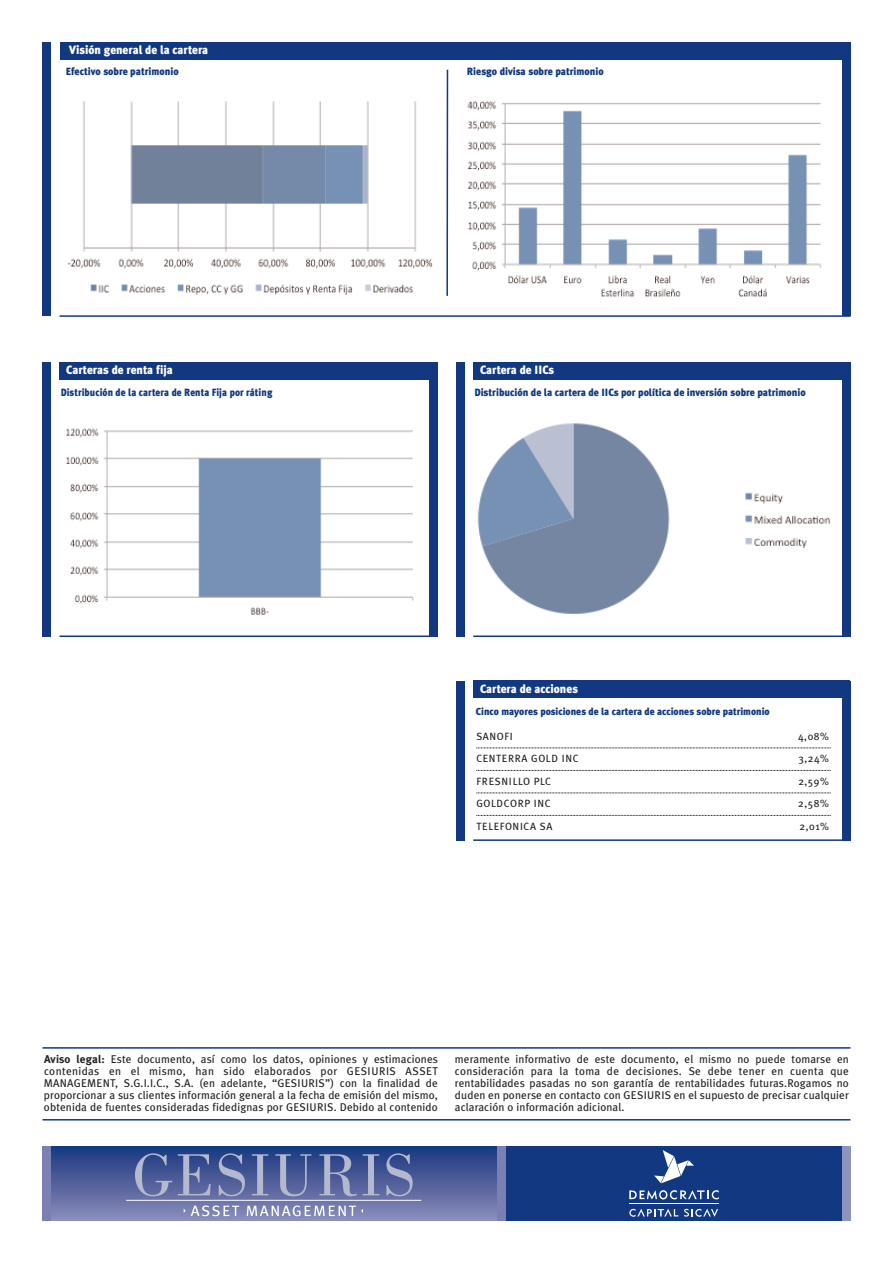
<style>
.page{position:relative;width:893px;height:1263px;background:#fff}
.page>*{position:absolute;margin:0;border:0;box-sizing:border-box;transform-origin:0 0}
.t1{font:900 12px "Meta Plus";color:#fff;scale:.95 1}
.t2{font:11.25px/12px "Meta Plus";letter-spacing:.01em;color:#231f20;text-align:justify}
.t3{font:900 10.5px "Meta Plus";color:#113880;scale:.95 1}
.t4{font:10.5px "Meta Plus";letter-spacing:.055em;color:#231f20}
.t5{font:900 10.5px "Meta Plus";color:#113880;scale:.9 1}
.t6{font:900 10.2px "Meta Plus";color:#113880;scale:.95 1}
.s1{font-weight:700}
</style>
<div class="page">
<img style="left:467px;top:101px;width:355px;height:196px">
<img style="left:68px;top:101px;width:365px;height:194px">
<hr style="left:60px;top:315px;width:790px;height:2px;background:#113880">
<div style="left:60px;top:43px;width:790px;height:17px;background:#113880"></div>
<hr style="left:446px;top:70px;width:2px;height:226px;background:#113880">
<div style="left:43px;top:43px;width:8px;height:273px;background:#113880"></div>
<div style="left:842px;top:43px;width:8px;height:273px;background:#113880"></div>
<div style="left:43px;top:1146px;width:807px;height:74px;background:#113880"></div>
<div style="left:43px;top:1146px;width:459px;height:74px;background:linear-gradient(to bottom,#17367f,#8a8ab8)"></div>
<svg style="left:135px;top:1153px;width:37px;height:43px;background:#5e6da2"></svg>
<svg style="left:178px;top:1154px;width:33px;height:41px"></svg>
<svg style="left:219px;top:1153px;width:26px;height:43px"></svg>
<svg style="left:252px;top:1154px;width:16px;height:41px"></svg>
<svg style="left:275px;top:1154px;width:36px;height:42px;background:#5f6ea2"></svg>
<svg style="left:319px;top:1154px;width:38px;height:42px;background:#6b78a8"></svg>
<svg style="left:363px;top:1154px;width:16px;height:41px"></svg>
<svg style="left:386px;top:1153px;width:27px;height:43px"></svg>
<hr style="left:126px;top:1200px;width:295px;height:1px;background:#fff">
<svg style="left:184px;top:1205px;width:55px;height:11px"></svg>
<svg style="left:247px;top:1205px;width:116px;height:11px"></svg>
<div style="left:842px;top:1146px;width:8px;height:74px;background:#8f94be"></div>
<div style="left:497px;top:1146px;width:9px;height:74px;background:#7a81b2"></div>
<div style="left:43px;top:1146px;width:8px;height:74px;background:#7a81b2"></div>
<hr style="left:629px;top:1203px;width:90px;height:1px;background:#fff">
<svg style="left:654px;top:1150px;width:40px;height:33px"></svg>
<svg style="left:629px;top:1208px;width:89px;height:9px"></svg>
<svg style="left:629px;top:1190px;width:90px;height:9px"></svg>
<img style="left:66px;top:428px;width:348px;height:187px">
<hr style="left:60px;top:635px;width:377px;height:2px;background:#113880">
<div style="left:60px;top:362px;width:377px;height:17px;background:#113880"></div>
<div style="left:43px;top:362px;width:8px;height:275px;background:#113880"></div>
<div style="left:429px;top:362px;width:8px;height:275px;background:#113880"></div>
<hr style="left:473px;top:839px;width:377px;height:2px;background:#113880">
<div style="left:473px;top:681px;width:377px;height:17px;background:#113880"></div>
<div style="left:456px;top:681px;width:9px;height:159px;background:#113880"></div>
<div style="left:842px;top:681px;width:8px;height:159px;background:#113880"></div>
<img style="left:477px;top:423px;width:354px;height:192px">
<hr style="left:473px;top:635px;width:377px;height:2px;background:#113880">
<div style="left:473px;top:362px;width:377px;height:17px;background:#113880"></div>
<div style="left:456px;top:362px;width:9px;height:275px;background:#113880"></div>
<div style="left:842px;top:362px;width:8px;height:275px;background:#113880"></div>
<svg style="left:476px;top:748px;width:355px;height:1px"></svg>
<svg style="left:476px;top:770px;width:355px;height:1px"></svg>
<svg style="left:476px;top:793px;width:355px;height:1px"></svg>
<svg style="left:476px;top:815px;width:355px;height:1px"></svg>
<hr style="left:43px;top:1119px;width:807px;height:1px;background:#113880">
<hr style="left:43px;top:1047px;width:807px;height:2px;background:#113880">
<p class="t1" style="left:69px;top:43px;width:148px">Visión general de la cartera</p>
<p class="t3" style="left:66px;top:65px;width:120px">Efectivo sobre patrimonio</p>
<p class="t3" style="left:467px;top:65px;width:146px">Riesgo divisa sobre patrimonio</p>
<p class="t1" style="left:66px;top:363px;width:114px">Carteras de renta fija</p>
<p class="t5" style="left:61px;top:386px;width:237px">Distribución de la cartera de Renta Fija por ráting</p>
<p class="t1" style="left:480px;top:363px;width:80px">Cartera de IICs</p>
<p class="t3" style="left:474px;top:386px;width:350px">Distribución de la cartera de IICs por política de inversión sobre patrimonio</p>
<p class="t1" style="left:480px;top:682px;width:105px">Cartera de acciones</p>
<p class="t6" style="left:476px;top:705px;width:311px">Cinco mayores posiciones de la cartera de acciones sobre patrimonio</p>
<p class="t4" style="left:476px;top:730px;width:38px">SANOFI</p>
<p class="t4" style="left:798px;top:730px;width:32px">4,08%</p>
<p class="t4" style="left:476px;top:752px;width:104px">CENTERRA GOLD INC</p>
<p class="t4" style="left:798px;top:752px;width:32px">3,24%</p>
<p class="t4" style="left:476px;top:775px;width:76px">FRESNILLO PLC</p>
<p class="t4" style="left:798px;top:775px;width:32px">2,59%</p>
<p class="t4" style="left:476px;top:797px;width:76px">GOLDCORP INC</p>
<p class="t4" style="left:798px;top:797px;width:32px">2,58%</p>
<p class="t4" style="left:476px;top:820px;width:77px">TELEFONICA SA</p>
<p class="t4" style="left:800px;top:820px;width:31px">2,01%</p>
<p class="t2" style="left:44px;top:1053px;width:396px"><span class="s1">Aviso legal:</span> Este documento, así como los datos, opiniones y estimaciones contenidas en el mismo, han sido elaborados por GESIURIS ASSET MANAGEMENT, S.G.I.I.C., S.A. (en adelante, “GESIURIS”) con la finalidad de proporcionar a sus clientes información general a la fecha de emisión del mismo, obtenida de fuentes consideradas fidedignas por GESIURIS. Debido al contenido</p>
<p class="t2" style="left:455px;top:1053px;width:395px">meramente informativo de este documento, el mismo no puede tomarse en consideración para la toma de decisiones. Se debe tener en cuenta que rentabilidades pasadas no son garantía de rentabilidades futuras.Rogamos no duden en ponerse en contacto con GESIURIS en el supuesto de precisar cualquier aclaración o información adicional.</p>
</div>
